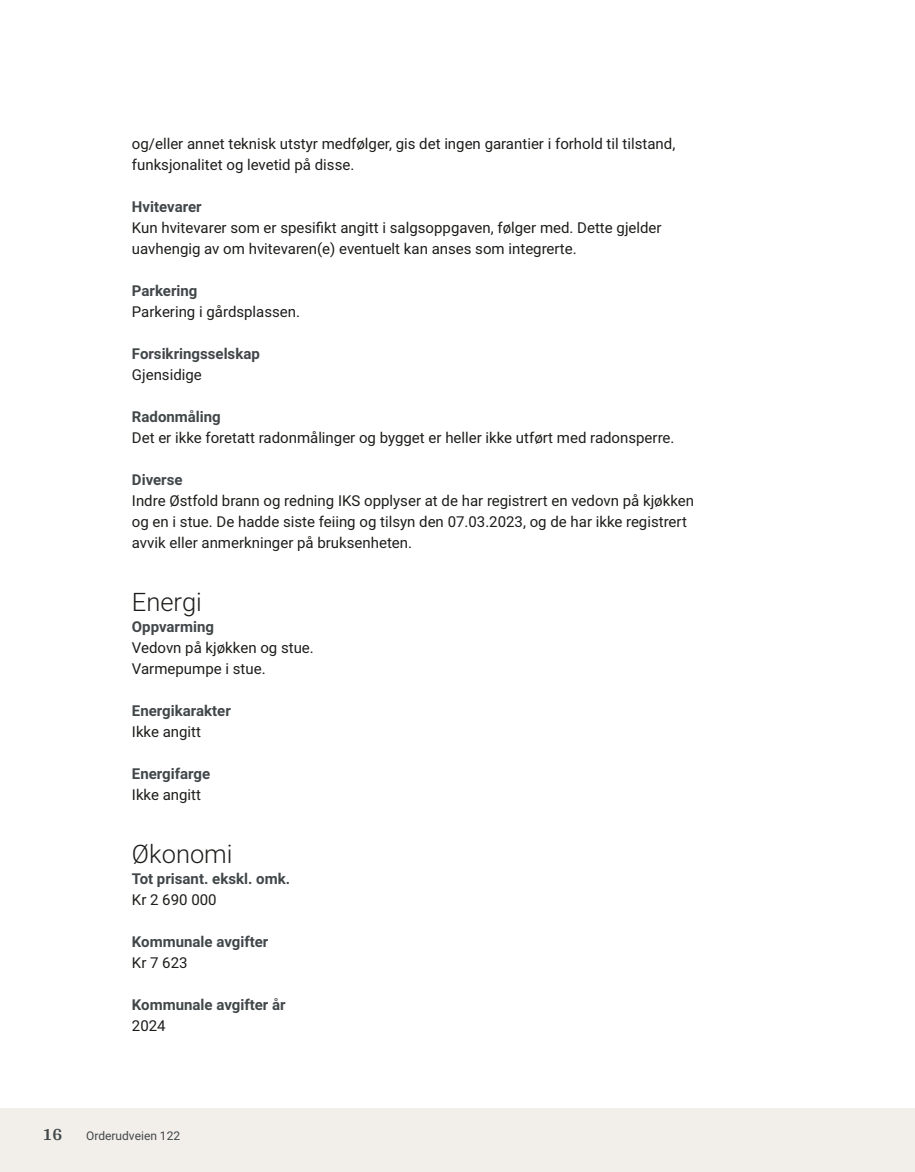
<style>
.page{position:relative;width:915px;height:1172px;background:#fff}
.page>*{position:absolute;margin:0;border:0;box-sizing:border-box;transform-origin:0 0}
.t1{font:300 25.5px "Roboto";color:#1d1d1b}
.t2{font:700 18px "Arya";color:#414749}
.t3{font:15px/21px "Roboto";color:#1d1d1b}
.t4{font:700 15px "Roboto";color:#414749}
.t5{font:12px "Roboto";color:#414749}
</style>
<div class="page">
<div style="left:0;top:1108px;width:914px;height:64px;background:#f2eeea"></div>
<p class="t3" style="left:132px;top:132px;width:544px">og/eller annet teknisk utstyr medfølger, gis det ingen garantier i forhold til tilstand, funksjonalitet og levetid på disse.</p>
<p class="t4" style="left:132px;top:196px;width:71px">Hvitevarer</p>
<p class="t3" style="left:132px;top:216px;width:531px">Kun hvitevarer som er spesifikt angitt i salgsoppgaven, følger med. Dette gjelder uavhengig av om hvitevaren(e) eventuelt kan anses som integrerte.</p>
<p class="t4" style="left:132px;top:280px;width:67px">Parkering</p>
<p class="t3" style="left:132px;top:300px;width:170px">Parkering i gårdsplassen.</p>
<p class="t4" style="left:132px;top:343px;width:129px">Forsikringsselskap</p>
<p class="t3" style="left:132px;top:363px;width:71px">Gjensidige</p>
<p class="t4" style="left:132px;top:406px;width:90px">Radonmåling</p>
<p class="t3" style="left:132px;top:426px;width:544px">Det er ikke foretatt radonmålinger og bygget er heller ikke utført med radonsperre.</p>
<p class="t4" style="left:132px;top:469px;width:52px">Diverse</p>
<p class="t3" style="left:132px;top:489px;width:563px">Indre Østfold brann og redning IKS opplyser at de har registrert en vedovn på kjøkken og en i stue. De hadde siste feiing og tilsyn den 07.03.2023, og de har ikke registrert avvik eller anmerkninger på bruksenheten.</p>
<h1 class="t1" style="left:132px;top:584px;width:71px">Energi</h1>
<p class="t4" style="left:132px;top:616px;width:84px">Oppvarming</p>
<p class="t3" style="left:132px;top:636px;width:183px">Vedovn på kjøkken og stue.<br>Varmepumpe i stue.</p>
<p class="t4" style="left:132px;top:700px;width:100px">Energikarakter</p>
<p class="t3" style="left:132px;top:720px;width:71px">Ikke angitt</p>
<p class="t4" style="left:132px;top:763px;width:80px">Energifarge</p>
<p class="t3" style="left:132px;top:783px;width:71px">Ikke angitt</p>
<h1 class="t1" style="left:132px;top:836px;width:102px">Økonomi</h1>
<p class="t4" style="left:132px;top:868px;width:160px">Tot prisant. ekskl. omk.</p>
<p class="t3" style="left:132px;top:888px;width:86px">Kr 2 690 000</p>
<p class="t4" style="left:132px;top:931px;width:138px">Kommunale avgifter</p>
<p class="t3" style="left:132px;top:951px;width:57px">Kr 7 623</p>
<p class="t4" style="left:132px;top:994px;width:155px">Kommunale avgifter år</p>
<p class="t3" style="left:132px;top:1014px;width:35px">2024</p>
<p class="t2" style="left:43px;top:1123px;width:21px">16</p>
<p class="t5" style="left:86px;top:1127px;width:95px">Orderudveien 122</p>
</div>
